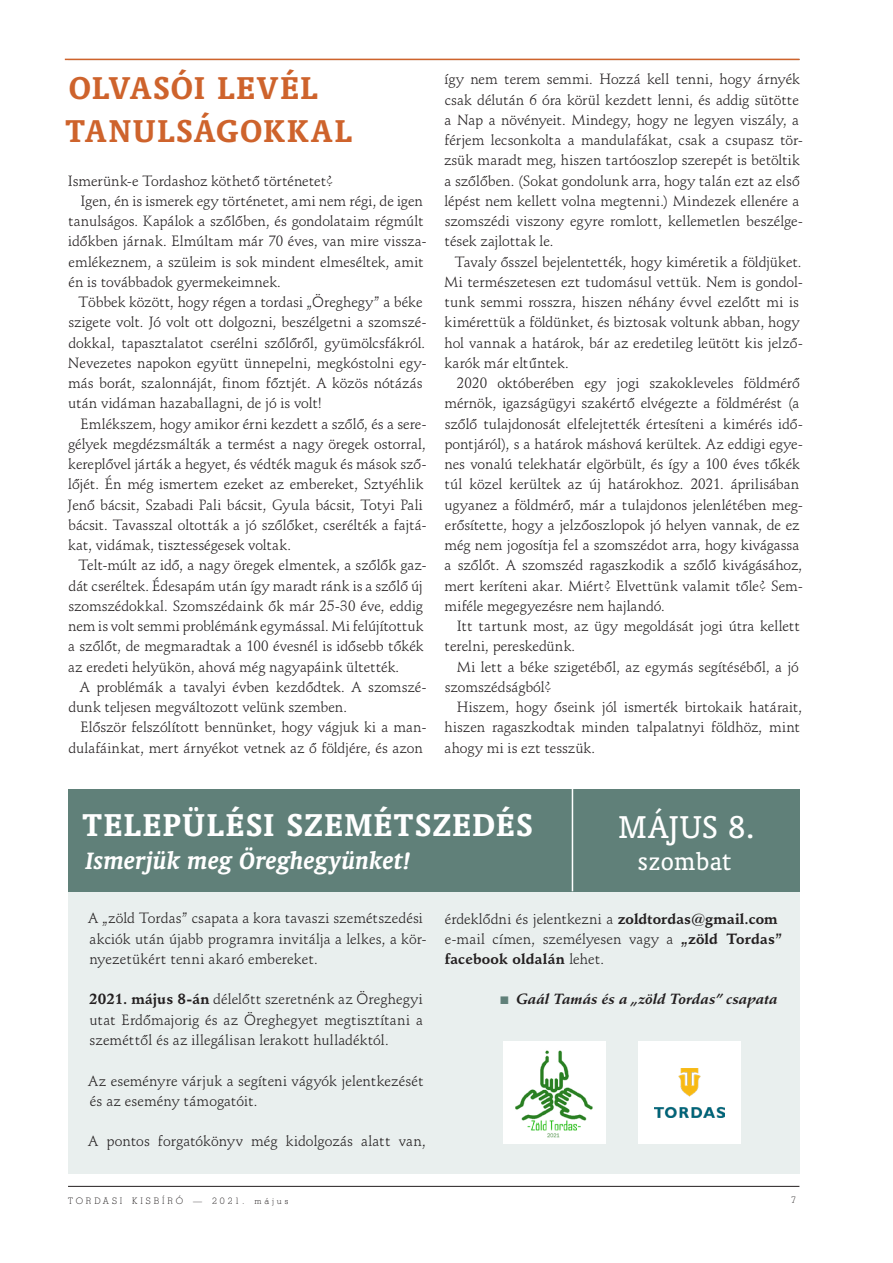
<style>
.page{position:relative;width:893px;height:1263px;background:#fff}
.page>*{position:absolute;margin:0;border:0;box-sizing:border-box;transform-origin:0 0}
.t1{font:700 36px/43.2px "Oranda PFL";letter-spacing:.06em;color:#ce632c}
.t2{font:700 36px "Oranda PFL";letter-spacing:.06em;color:#fff}
.t3{font:36px "Oranda PFL";letter-spacing:.025em;color:#fff}
.t4{font:italic 700 27px "Oranda PFL";letter-spacing:.02em;color:#fff}
.t5{font:27px "Oranda PFL";letter-spacing:.01em;color:#fff}
.t6{font:14.55px/20.2px "Schneidler PFL";letter-spacing:-.005em;color:#231f20}
.t7{font:italic 700 14.55px "Schneidler PFL";letter-spacing:.005em;color:#231f20}
.t8{font:9px "Stymie Lt PFL";letter-spacing:.315em;color:#231f20}
.s1{font-weight:700}
</style>
<div class="page">
<hr style="left:68px;top:1186px;width:731px;height:1px;background:#231f20">
<div style="left:68px;top:891px;width:731px;height:283px;background:#e9efee"></div>
<div style="left:639px;top:1042px;width:102px;height:102px;background:#fff"></div>
<img style="left:655px;top:1068px;width:70px;height:49px">
<img style="left:504px;top:1042px;width:102px;height:102px">
<hr style="left:65px;top:59px;width:734px;height:1px;background:#ce632c">
<div style="left:68px;top:789px;width:731px;height:102px;background:#608079"></div>
<hr style="left:572px;top:789px;width:1px;height:102px;background:#fff">
<h1 class="t1" style="left:66px;top:65px;width:287px">OLVASÓI LEVÉL<br>TANULSÁGOKKAL</h1>
<p class="t6" style="left:68px;top:170px;width:267px">Ismerünk-e Tordashoz köthető történetet?</p>
<p class="t6" style="left:81px;top:191px;width:344px">Igen, én is ismerek egy történetet, ami nem régi, de igen</p>
<p class="t6" style="left:68px;top:211px;width:357px">tanulságos. Kapálok a szőlőben, és gondolataim régmúlt</p>
<p class="t6" style="left:68px;top:231px;width:360px">időkben járnak. Elmúltam már 70 éves, van mire vissza-</p>
<p class="t6" style="left:69px;top:251px;width:357px">emlékeznem, a szüleim is sok mindent elmeséltek, amit</p>
<p class="t6" style="left:69px;top:272px;width:214px">én is továbbadok gyermekeimnek.</p>
<p class="t6" style="left:79px;top:292px;width:345px">Többek között, hogy régen a tordasi „Öreghegy” a béke</p>
<p class="t6" style="left:68px;top:312px;width:359px">szigete volt. Jó volt ott dolgozni, beszélgetni a szomszé-</p>
<p class="t6" style="left:68px;top:332px;width:358px">dokkal, tapasztalatot cserélni szőlőről, gyümölcsfákról.</p>
<p class="t6" style="left:68px;top:353px;width:360px">Nevezetes napokon együtt ünnepelni, megkóstolni egy-</p>
<p class="t6" style="left:68px;top:373px;width:356px">más borát, szalonnáját, finom főztjét. A közös nótázás</p>
<p class="t6" style="left:68px;top:393px;width:256px">után vidáman hazaballagni, de jó is volt!</p>
<p class="t6" style="left:81px;top:413px;width:347px">Emlékszem, hogy amikor érni kezdett a szőlő, és a sere-</p>
<p class="t6" style="left:68px;top:434px;width:359px">gélyek megdézsmálták a termést a nagy öregek ostorral,</p>
<p class="t6" style="left:68px;top:454px;width:359px">kereplővel járták a hegyet, és védték maguk és mások sző-</p>
<p class="t6" style="left:68px;top:474px;width:357px">lőjét. Én még ismertem ezeket az embereket, Sztyéhlik</p>
<p class="t6" style="left:68px;top:494px;width:357px">Jenő bácsit, Szabadi Pali bácsit, Gyula bácsit, Totyi Pali</p>
<p class="t6" style="left:68px;top:515px;width:360px">bácsit. Tavasszal oltották a jó szőlőket, cserélték a fajtá-</p>
<p class="t6" style="left:68px;top:535px;width:224px">kat, vidámak, tisztességesek voltak.</p>
<p class="t6" style="left:79px;top:555px;width:349px">Telt-múlt az idő, a nagy öregek elmentek, a szőlők gaz-</p>
<p class="t6" style="left:68px;top:575px;width:356px">dát cseréltek. Édesapám után így maradt ránk is a szőlő új</p>
<p class="t6" style="left:68px;top:596px;width:356px">szomszédokkal. Szomszédaink ők már 25-30 éve, eddig</p>
<p class="t6" style="left:68px;top:616px;width:357px">nem is volt semmi problémánk egymással. Mi felújítottuk</p>
<p class="t6" style="left:68px;top:636px;width:357px">a szőlőt, de megmaradtak a 100 évesnél is idősebb tőkék</p>
<p class="t6" style="left:68px;top:656px;width:333px">az eredeti helyükön, ahová még nagyapáink ültették.</p>
<p class="t6" style="left:80px;top:677px;width:348px">A problémák a tavalyi évben kezdődtek. A szomszé-</p>
<p class="t6" style="left:68px;top:697px;width:280px">dunk teljesen megváltozott velünk szemben.</p>
<p class="t6" style="left:81px;top:717px;width:347px">Először felszólított bennünket, hogy vágjuk ki a man-</p>
<p class="t6" style="left:68px;top:737px;width:356px">dulafáinkat, mert árnyékot vetnek az ő földjére, és azon</p>
<p class="t6" style="left:444px;top:69px;width:360px">így nem terem semmi. Hozzá kell tenni, hogy árnyék csak délután 6 óra körül kezdett lenni, és addig sütötte a Nap a növényeit. Mindegy, hogy ne legyen viszály, a férjem lecsonkolta a mandulafákat, csak a csupasz tör&shy;zsük maradt meg, hiszen tartóoszlop szerepét is betöltik a szőlőben. (Sokat gondolunk arra, hogy talán ezt az első lépést nem kellett volna megtenni.) Mindezek ellenére a szomszédi viszony egyre romlott, kellemetlen beszélge&shy;tések zajlottak le.</p>
<p class="t6" style="left:444px;top:251px;width:360px;text-indent:11px">Tavaly ősszel bejelentették, hogy kiméretik a földjüket.<br>Mi természetesen ezt tudomásul vettük. Nem is gondol&shy;tunk semmi rosszra, hiszen néhány évvel ezelőtt mi is kimérettük a földünket, és biztosak voltunk abban, hogy hol vannak a határok, bár az eredetileg leütött kis jelző&shy;karók már eltűntek.</p>
<p class="t6" style="left:444px;top:373px;width:360px;text-indent:12px">2020 októberében egy jogi szakokleveles földmérő mérnök, igazságügyi szakértő elvégezte a földmérést (a szőlő tulajdonosát elfelejtették értesíteni a kimérés idő&shy;pontjáról), s a határok máshová kerültek. Az eddigi egye&shy;nes vonalú telekhatár elgörbült, és így a 100 éves tőkék túl közel kerültek az új határokhoz. 2021. áprilisában ugyanez a földmérő, már a tulajdonos jelenlétében meg&shy;erősítette, hogy a jelzőoszlopok jó helyen vannak, de ez még nem jogosítja fel a szomszédot arra, hogy kivágassa a szőlőt. A szomszéd ragaszkodik a szőlő kivágásához, mert keríteni akar. Miért? Elvettünk valamit tőle? Sem&shy;miféle megegyezésre nem hajlandó.</p>
<p class="t6" style="left:444px;top:616px;width:357px;text-indent:12px">Itt tartunk most, az ügy megoldását jogi útra kellett terelni, pereskedünk.</p>
<p class="t6" style="left:445px;top:656px;width:356px;text-indent:12px">Mi lett a béke szigetéből, az egymás segítéséből, a jó szomszédságból?</p>
<p class="t6" style="left:445px;top:697px;width:359px;text-indent:12px">Hiszem, hogy őseink jól ismerték birtokaik határait, hiszen ragaszkodtak minden talpalatnyi földhöz, mint ahogy mi is ezt tesszük.</p>
<h1 class="t2" style="left:83px;top:804px;width:451px">TELEPÜLÉSI SZEMÉTSZEDÉS</h1>
<h2 class="t4" style="left:86px;top:844px;width:326px">Ismerjük meg Öreghegyünket!</h2>
<h1 class="t3" style="left:618px;top:806px;width:137px">MÁJUS 8.</h1>
<h2 class="t5" style="left:638px;top:846px;width:95px">szombat</h2>
<p class="t6" style="left:88px;top:908px;width:340px">A „zöld Tordas” csapata a kora tavaszi szemétszedési akciók után újabb programra invitálja a lelkes, a kör&shy;nyezetükért tenni akaró embereket.</p>
<p class="t6" style="left:89px;top:989px;width:335px;text-align:justify"><span class="s1">2021. május 8-án</span> délelőtt szeretnénk az Öreghegyi utat Erdőmajorig és az Öreghegyet megtisztítani a szeméttől és az illegálisan lerakott hulladéktól.</p>
<p class="t6" style="left:88px;top:1070px;width:337px">Az eseményre várjuk a segíteni vágyók jelentkezését és az esemény támogatóit.</p>
<p class="t6" style="left:88px;top:1131px;width:339px">A pontos forgatókönyv még kidolgozás alatt van,</p>
<p class="t6" style="left:445px;top:908px;width:339px">érdeklődni és jelentkezni a <span class="s1">zoldtordas@gmail.com </span>e-mail címen, személyesen vagy a <span class="s1">„zöld Tordas” facebook oldalán</span> lehet.</p>
<p class="t7" style="left:516px;top:990px;width:263px">Gaál Tamás és a „zöld Tordas” csapata</p>
<p class="t8" style="left:68px;top:1195px;width:222px">TORDASI KISBÍRÓ — 2021. május</p>
<p class="t8" style="left:791px;top:1195px;width:6px">7</p>
</div>
